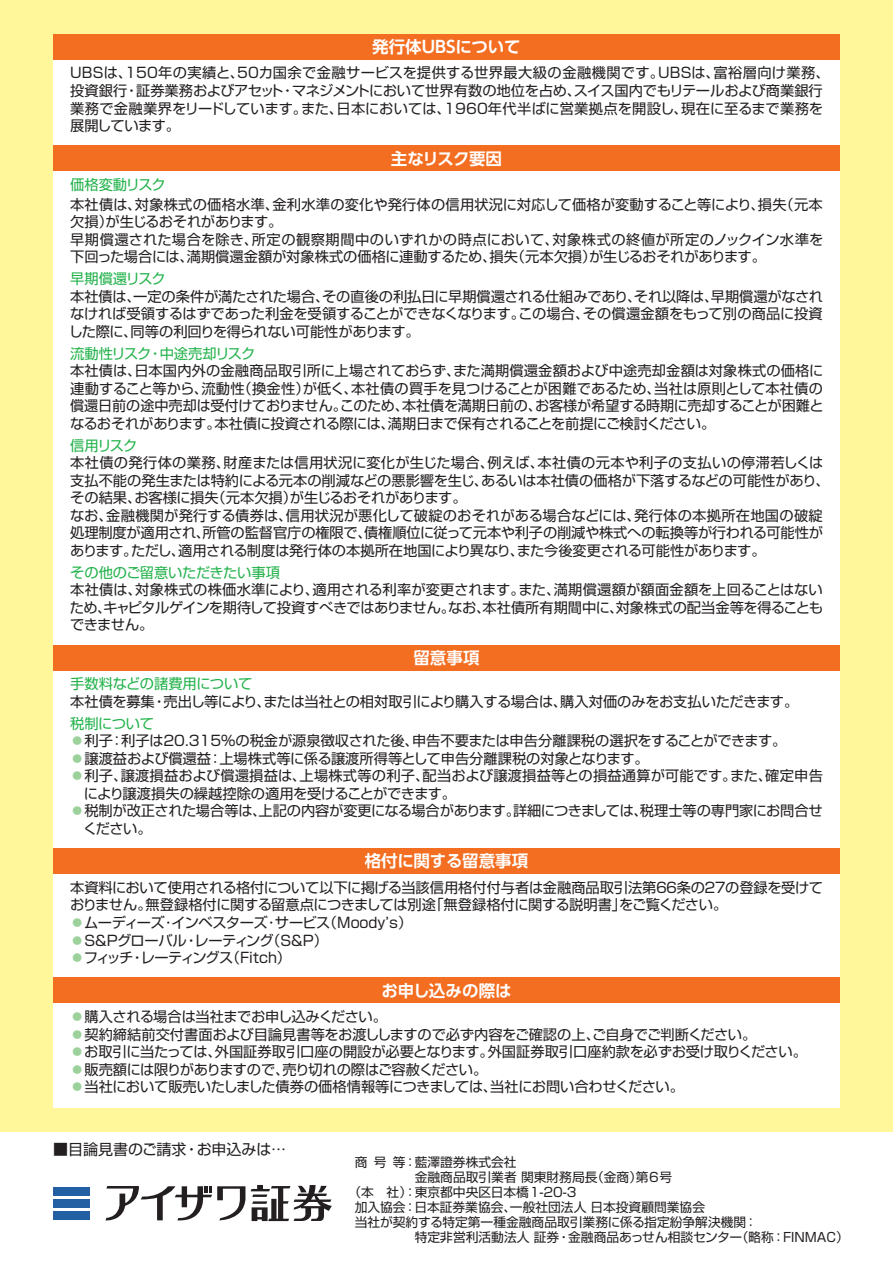
<style>
.page{position:relative;width:893px;height:1263px;background:#fff79a}
.page>*{position:absolute;margin:0;border:0;box-sizing:border-box;transform-origin:0 0}
.t1{font:700 16.5px "UD Shin Go Pro De";letter-spacing:-.005em;color:#fff}
.t2{font:700 16.5px "UD Shin Go Pro De";letter-spacing:-.045em;color:#fff}
.t3{font:15px "Shin Go Pr 5";color:#231f20}
.t4{font:14.25px/17.5px "Shin Go Pr 5";letter-spacing:-.01em;color:#231f20}
.t5{font:14.25px/17.5px "Shin Go Pr 5";letter-spacing:-.03em;color:#231f20}
.t6{font:14.25px "Shin Go Pr 5";letter-spacing:.015em;color:#231f20}
.t7{font:14.25px "Shin Go Pr 5";letter-spacing:-.01em;color:#23b24b}
.t8{font:14.25px "Shin Go Pr 5";letter-spacing:-.035em;color:#23b24b}
.t9{font:14.25px "Shin Go Pr 5";letter-spacing:-.075em;color:#23b24b}
.t10{font:12.75px "Shin Go Pr 5";color:#231f20}
.s1{color:#9cd19c}
</style>
<div class="page">
<div style="left:0;top:1133px;width:893px;height:130px;background:#fff"></div>
<svg style="left:106px;top:1186px;width:139px;height:35px"></svg>
<svg style="left:251px;top:1185px;width:81px;height:36px"></svg>
<div style="left:53px;top:1187px;width:36px;height:8px;background:#2260a3"></div>
<div style="left:53px;top:1199px;width:36px;height:8px;background:#2260a3"></div>
<div style="left:53px;top:1211px;width:36px;height:8px;background:#2260a3"></div>
<div style="left:53px;top:34px;width:787px;height:1073px;background:#fff"></div>
<div style="left:53px;top:34px;width:787px;height:26px;background:#f36e21"></div>
<div style="left:53px;top:146px;width:787px;height:25px;background:#f36e21"></div>
<div style="left:53px;top:645px;width:787px;height:25px;background:#f36e21"></div>
<div style="left:53px;top:848px;width:787px;height:26px;background:#f36e21"></div>
<div style="left:53px;top:977px;width:787px;height:26px;background:#f36e21"></div>
<p class="t1" style="left:372px;top:33px;width:150px">発行体UBSについて</p>
<p class="t4" style="left:70px;top:63px;width:761px">UBSは、150年の実績と、50カ国余で金融サービスを提供する世界最大級の金融機関です。UBSは、富裕層向け業務、投資銀行・証券業務およびアセット・マネジメントにおいて世界有数の地位を占め、スイス国内でもリテールおよび商業銀行業務で金融業界をリードしています。また、日本においては、1960年代半ばに営業拠点を開設し、現在に至るまで業務を展開しています。</p>
<p class="t2" style="left:391px;top:145px;width:113px">主なリスク要因</p>
<p class="t8" style="left:70px;top:173px;width:97px">価格変動リスク</p>
<p class="t4" style="left:70px;top:194px;width:755px">本社債は、対象株式の価格水準、金利水準の変化や発行体の信用状況に対応して価格が変動すること等により、損失（元本欠損）が生じるおそれがあります。<br>早期償還された場合を除き、所定の観察期間中のいずれかの時点において、対象株式の終値が所定のノックイン水準を下回った場合には、満期償還金額が対象株式の価格に連動するため、損失（元本欠損）が生じるおそれがあります。</p>
<p class="t8" style="left:70px;top:267px;width:97px">早期償還リスク</p>
<p class="t4" style="left:69px;top:286px;width:756px;text-align:justify">本社債は、一定の条件が満たされた場合、その直後の利払日に早期償還される仕組みであり、それ以降は、早期償還がなされなければ受領するはずであった利金を受領することができなくなります。この場合、その償還金額をもって別の商品に投資した際に、同等の利回りを得られない可能性があります。</p>
<p class="t9" style="left:70px;top:341px;width:187px">流動性リスク・中途売却リスク</p>
<p class="t4" style="left:70px;top:361px;width:755px;text-align:justify">本社債は、日本国内外の金融商品取引所に上場されておらず、また満期償還金額および中途売却金額は対象株式の価格に連動すること等から、流動性（換金性）が低く、本社債の買手を見つけることが困難であるため、当社は原則として本社債の償還日前の途中売却は受付けておりません。このため、本社債を満期日前の、お客様が希望する時期に売却することが困難となるおそれがあります。本社債に投資される際には、満期日まで保有されることを前提にご検討ください。</p>
<p class="t7" style="left:70px;top:433px;width:69px">信用リスク</p>
<p class="t4" style="left:70px;top:453px;width:761px">本社債の発行体の業務、財産または信用状況に変化が生じた場合、例えば、本社債の元本や利子の支払いの停滞若しくは支払不能の発生または特約による元本の削減などの悪影響を生じ、あるいは本社債の価格が下落するなどの可能性があり、その結果、お客様に損失（元本欠損）が生じるおそれがあります。<br>なお、金融機関が発行する債券は、信用状況が悪化して破綻のおそれがある場合などには、発行体の本拠所在地国の破綻処理制度が適用され、所管の監督官庁の権限で、債権順位に従って元本や利子の削減や株式への転換等が行われる可能性があります。ただし、適用される制度は発行体の本拠所在地国により異なり、また今後変更される可能性があります。</p>
<p class="t7" style="left:70px;top:561px;width:211px">その他のご留意いただきたい事項</p>
<p class="t4" style="left:70px;top:580px;width:755px;text-align:justify">本社債は、対象株式の株価水準により、適用される利率が変更されます。また、満期償還額が額面金額を上回ることはないため、キャピタルゲインを期待して投資すべきではありません。なお、本社債所有期間中に、対象株式の配当金等を得ることもできません。</p>
<p class="t1" style="left:413px;top:644px;width:67px">留意事項</p>
<p class="t7" style="left:70px;top:672px;width:184px">手数料などの諸費用について</p>
<p class="t5" style="left:70px;top:691px;width:730px">本社債を募集・売出し等により、または当社との相対取引により購入する場合は、購入対価のみをお支払いただきます。</p>
<p class="t7" style="left:70px;top:711px;width:86px">税制について</p>
<p class="t4" style="left:70px;top:731px;width:718px"><span class="s1">◦</span>利子：利子は20.315％の税金が源泉徴収された後、申告不要または申告分離課税の選択をすることができます。</p>
<p class="t4" style="left:70px;top:748px;width:580px"><span class="s1">◦</span>譲渡益および償還益：上場株式等に係る譲渡所得等として申告分離課税の対象となります。</p>
<p class="t6" style="left:70px;top:764px;width:754px"><span class="s1">◦</span>利子、譲渡損益および償還損益は、上場株式等の利子、配当および譲渡損益等との損益通算が可能です。また、確定申告</p>
<p class="t4" style="left:84px;top:783px;width:374px">により譲渡損失の繰越控除の適用を受けることができます。</p>
<p class="t4" style="left:70px;top:801px;width:754px"><span class="s1">◦</span>税制が改正された場合等は、上記の内容が変更になる場合があります。詳細につきましては、税理士等の専門家にお問合せ</p>
<p class="t4" style="left:83px;top:818px;width:70px">ください。</p>
<p class="t1" style="left:365px;top:848px;width:165px">格付に関する留意事項</p>
<p class="t5" style="left:70px;top:877px;width:754px">本資料において使用される格付について以下に掲げる当該信用格付付与者は金融商品取引法第６６条の２７の登録を受けておりません。無登録格付に関する留意点につきましては別途「無登録格付に関する説明書」をご覧ください。<br><span class="s1">◦</span>ムーディーズ･インベスターズ･サービス（Moody’s）<br><span class="s1">◦</span>S&amp;Pグローバル・レーティング（S&amp;P）<br><span class="s1">◦</span>フィッチ・レーティングス（Fitch）</p>
<p class="t1" style="left:381px;top:977px;width:132px">お申し込みの際は</p>
<p class="t4" style="left:70px;top:1006px;width:738px"><span class="s1">◦</span>購入される場合は当社までお申し込みください。<br><span class="s1">◦</span>契約締結前交付書面および目論見書等をお渡ししますので必ず内容をご確認の上、ご自身でご判断ください。<br><span class="s1">◦</span>お取引に当たっては、外国証券取引口座の開設が必要となります。外国証券取引口座約款を必ずお受け取りください。<span class="s1">◦</span>販売額には限りがありますので、売り切れの際はご容赦ください。<br><span class="s1">◦</span>当社において販売いたしました債券の価格情報等につきましては、当社にお問い合わせください。</p>
<p class="t3" style="left:53px;top:1136px;width:234px">■目論見書のご請求・お申込みは…</p>
<p class="t10" style="left:355px;top:1151px;width:163px">商号等：藍澤證券株式会社</p>
<p class="t10" style="left:415px;top:1166px;width:259px">金融商品取引業者 関東財務局長（金商）第6号</p>
<p class="t10" style="left:348px;top:1181px;width:230px">（本　社）：東京都中央区日本橋1-20-3</p>
<p class="t10" style="left:355px;top:1196px;width:352px">加入協会：日本証券業協会、一般社団法人 日本投資顧問業協会</p>
<p class="t10" style="left:355px;top:1211px;width:404px">当社が契約する特定第一種金融商品取引業務に係る指定紛争解決機関：</p>
<p class="t10" style="left:415px;top:1226px;width:436px">特定非営利活動法人 証券・金融商品あっせん相談センター（略称：FINMAC）</p>
</div>
